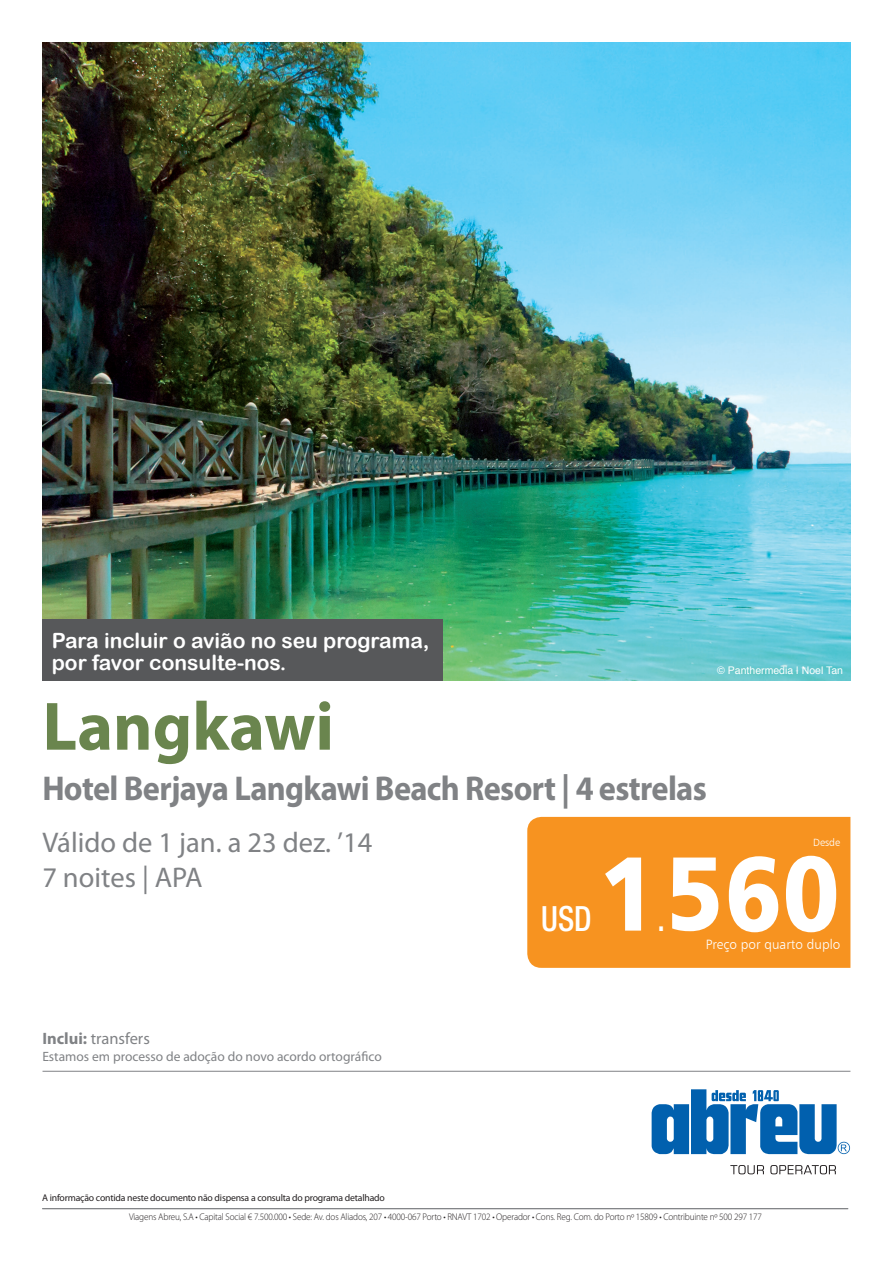
<style>
.page{position:relative;width:893px;height:1263px;background:#fff}
.page>*{position:absolute;margin:0;border:0;box-sizing:border-box;transform-origin:0 0}
.t1{font:105.3px "Humanist 777 BT Black B";color:#fff;scale:.9 1}
.t2{font:700 69px "Myriad Pro";color:#6a854e}
.t3{font:500 condensed 34.8px "Helvetica Neue";color:#fff;scale:.9 1}
.t4{font:700 34.5px "Myriad Pro";letter-spacing:-.02em;color:#808285;scale:.94 1}
.t5{font:28.5px/34.5px "Myriad Pro";color:#808285}
.t6{font:21px/21.8px "Arial Rounded MT Bold";color:#fff}
.t7{font:16.5px "Myriad Pro";color:#808285}
.t8{font:13.5px "Myriad Pro";color:#808285}
.t9{font:13.5px "Humanist 777 BT Light B";color:#fff}
.t10{font:10.5px "Helvetica";color:#fff}
.t11{font:10.5px "Humanist 777 BT Light B";color:#fff}
.t12{font:300 9.75px "Myriad Pro";letter-spacing:-.015em;color:#231f20;scale:.94 1}
.t13{font:9.75px "Myriad Pro";letter-spacing:-.02em;color:#231f20}
.s1{font-weight:700}
</style>
<div class="page">
<img style="left:43px;top:43px;width:807px;height:637px">
<hr style="left:43px;top:1071px;width:807px;height:1px;background:#808285">
<div style="left:527px;top:817px;width:323px;height:151px;background:#f79320"></div>
<div style="left:43px;top:619px;width:400px;height:61px;background:#57585a"></div>
<svg style="left:730px;top:1165px;width:106px;height:9px"></svg>
<svg style="left:652px;top:1089px;width:198px;height:65px"></svg>
<hr style="left:42px;top:1208px;width:806px;height:1px;background:#808285">
<h3 class="t6" style="left:52px;top:629px;width:379px">Para incluir o avião no seu programa, por favor consulte-nos.</h3>
<h2 class="t2" style="left:43px;top:681px;width:293px">Langkawi</h2>
<p class="t10" style="left:717px;top:662px;width:127px">© Panthermedia | Noel Tan</p>
<h3 class="t4" style="left:42px;top:766px;width:708px">Hotel Berjaya Langkawi Beach Resort | 4 estrelas</h3>
<h3 class="t5" style="left:42px;top:825px;width:332px">Válido de 1 jan. a 23 dez. ’14<br>7 noites | APA</h3>
<p class="t11" style="left:813px;top:836px;width:29px">Desde</p>
<h1 class="t1" style="left:599px;top:826px;width:269px">1560</h1>
<h3 class="t3" style="left:541px;top:897px;width:58px">USD</h3>
<h3 class="t3" style="left:658px;top:897px;width:10px">.</h3>
<h3 class="t7" style="left:42px;top:1028px;width:109px"><span class="s1">Inclui:</span> transfers</h3>
<h3 class="t8" style="left:42px;top:1048px;width:341px">Estamos em processo de adoção do novo acordo ortográfico</h3>
<h3 class="t9" style="left:706px;top:936px;width:136px">Preço por quarto duplo</h3>
<p class="t13" style="left:42px;top:1192px;width:344px">A informação contida neste documento não dispensa a consulta do programa detalhado</p>
<p class="t12" style="left:129px;top:1211px;width:675px">Viagens Abreu, S.A • Capital Social € 7.500.000 • Sede: Av. dos Aliados, 207 • 4000-067 Porto • RNAVT 1702 • Operador • Cons. Reg. Com. do Porto nº 15809 • Contribuinte nº 500 297 177</p>
</div>
